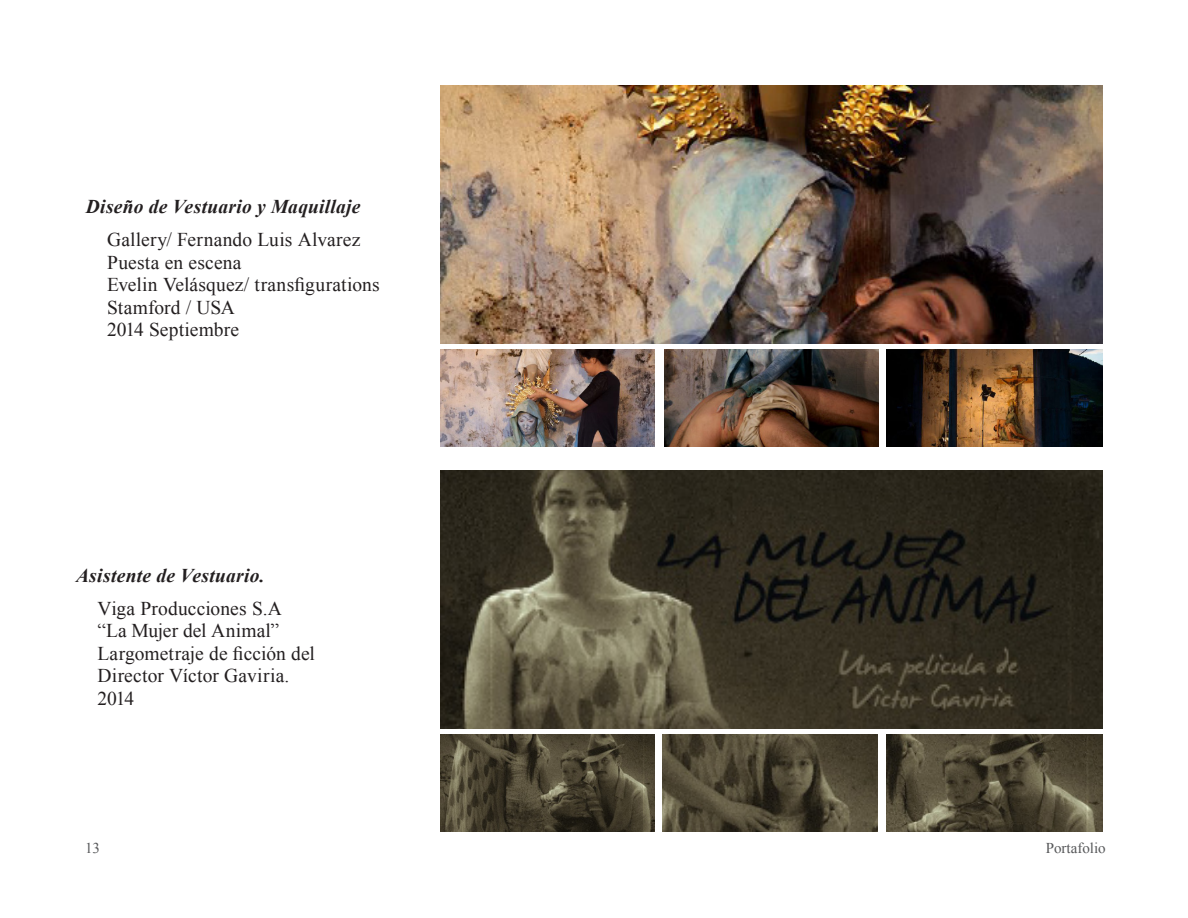
<style>
.page{position:relative;width:1188px;height:918px;background:#fff}
.page>*{position:absolute;margin:0;border:0;box-sizing:border-box;transform-origin:0 0}
.Bloque_experiencia{font:19.5px "Times New Roman";letter-spacing:.005em;color:#231f20}
.t1{font:italic 700 19.5px "Times New Roman";letter-spacing:.015em;color:#231f20}
.t2{font:15px "Times New Roman";color:#57585a}
</style>
<div class="page">
<img style="left:440px;top:85px;width:663px;height:258px">
<img style="left:440px;top:470px;width:663px;height:258px">
<img style="left:886px;top:349px;width:217px;height:97px">
<img style="left:886px;top:734px;width:217px;height:97px">
<img style="left:663px;top:734px;width:214px;height:97px">
<img style="left:440px;top:349px;width:214px;height:97px">
<img style="left:664px;top:349px;width:215px;height:97px">
<img style="left:440px;top:734px;width:214px;height:97px">
<p class="t1" style="left:86px;top:193px;width:276px">Diseño de Vestuario y Maquillaje</p>
<p class="Bloque_experiencia" style="left:107px;top:226px;width:255px">Gallery/ Fernando Luis Alvarez</p>
<p class="Bloque_experiencia" style="left:107px;top:249px;width:136px">Puesta en escena</p>
<p class="Bloque_experiencia" style="left:107px;top:271px;width:274px">Evelin Velásquez/ transfigurations</p>
<p class="Bloque_experiencia" style="left:107px;top:294px;width:129px">Stamford / USA</p>
<p class="Bloque_experiencia" style="left:107px;top:316px;width:133px">2014 Septiembre</p>
<p class="t1" style="left:76px;top:562px;width:190px">Asistente de Vestuario.</p>
<p class="Bloque_experiencia" style="left:97px;top:595px;width:186px">Viga Producciones S.A</p>
<p class="Bloque_experiencia" style="left:97px;top:618px;width:183px">“La Mujer del Animal”</p>
<p class="Bloque_experiencia" style="left:97px;top:640px;width:219px">Largometraje de ficción del</p>
<p class="Bloque_experiencia" style="left:97px;top:663px;width:193px">Director Víctor Gaviria.</p>
<p class="Bloque_experiencia" style="left:97px;top:685px;width:38px">2014</p>
<p class="t2" style="left:85px;top:838px;width:16px">13</p>
<p class="t2" style="left:1046px;top:838px;width:61px">Portafolio</p>
</div>
